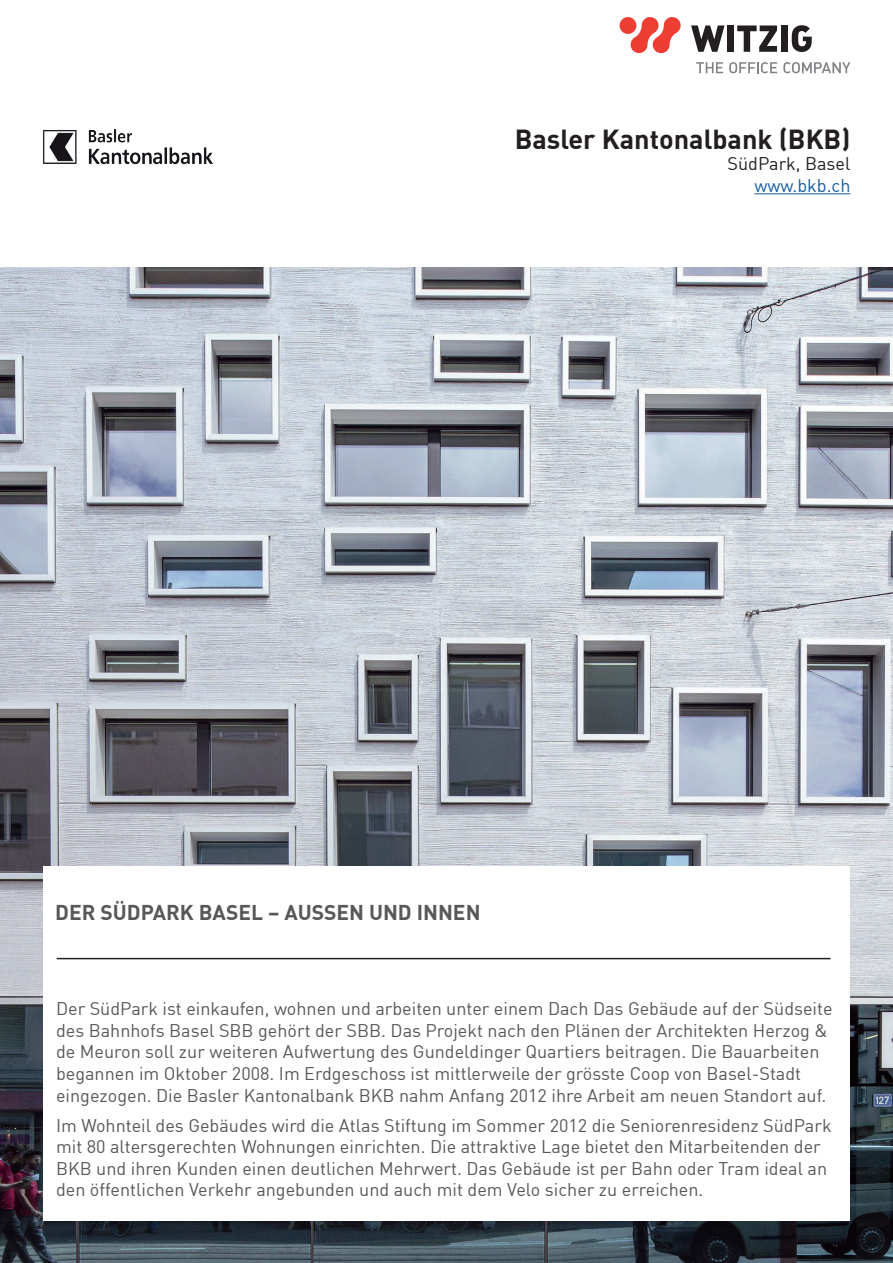
<style>
.page{position:relative;width:893px;height:1263px;background:#fff}
.page>*{position:absolute;margin:0;border:0;box-sizing:border-box;transform-origin:0 0}
.t1{font:700 27px "DIN";color:#231f20}
.t2{font:700 21px "DIN";color:#57585a}
.t3{font:18px/21.6px "DIN";color:#57585a}
.t4{font:18px "DIN";color:#231f20}
.t5{font:18px "DIN";color:#175d9e}
</style>
<div class="page">
<svg style="left:691px;top:25px;width:33px;height:27px"></svg>
<div style="left:727px;top:25px;width:7px;height:27px;background:#231f20"></div>
<svg style="left:737px;top:25px;width:40px;height:27px"></svg>
<div style="left:781px;top:25px;width:7px;height:27px;background:#231f20"></div>
<svg style="left:792px;top:25px;width:20px;height:27px"></svg>
<div style="left:619px;top:17px;width:17px;height:17px;background:#ee3e34;border-radius:50%"></div>
<svg style="left:630px;top:17px;width:51px;height:36px"></svg>
<svg style="left:696px;top:62px;width:27px;height:11px"></svg>
<svg style="left:729px;top:62px;width:48px;height:11px"></svg>
<svg style="left:783px;top:62px;width:67px;height:11px"></svg>
<img style="left:0;top:268px;width:893px;height:995px">
<hr style="left:754px;top:193px;width:96px;height:1px;background:#175d9e">
<div style="left:43px;top:866px;width:807px;height:354px;background:#fff"></div>
<hr style="left:57px;top:958px;width:774px;height:1px;background:#231f20">
<img style="left:43px;top:129px;width:170px;height:36px">
<h1 class="t1" style="left:515px;top:121px;width:337px">Basler Kantonalbank (BKB)</h1>
<p class="t4" style="left:727px;top:152px;width:124px">SüdPark, Basel</p>
<p class="t5" style="left:754px;top:174px;width:98px">www.bkb.ch</p>
<p class="t2" style="left:55px;top:899px;width:427px">DER SÜDPARK BASEL – AUSSEN UND INNEN</p>
<p class="t3" style="left:56px;top:997px;width:778px">Der SüdPark ist einkaufen, wohnen und arbeiten unter einem Dach Das Gebäude auf der Südseite des Bahnhofs Basel SBB gehört der SBB. Das Projekt nach den Plänen der Architekten Herzog &amp; de Meuron soll zur weiteren Aufwertung des Gundeldinger Quartiers beitragen. Die Bauarbeiten begannen im Oktober 2008. Im Erdgeschoss ist mittlerweile der grösste Coop von Basel-Stadt eingezogen. Die Basler Kantonalbank BKB nahm Anfang 2012 ihre Arbeit am neuen Standort auf.</p>
<p class="t3" style="left:56px;top:1114px;width:777px">Im Wohnteil des Gebäudes wird die Atlas Stiftung im Sommer 2012 die Seniorenresidenz SüdPark mit 80 altersgerechten Wohnungen einrichten. Die attraktive Lage bietet den Mitarbeitenden der BKB und ihren Kunden einen deutlichen Mehrwert. Das Gebäude ist per Bahn oder Tram ideal an den öffentlichen Verkehr angebunden und auch mit dem Velo sicher zu erreichen.</p>
</div>
